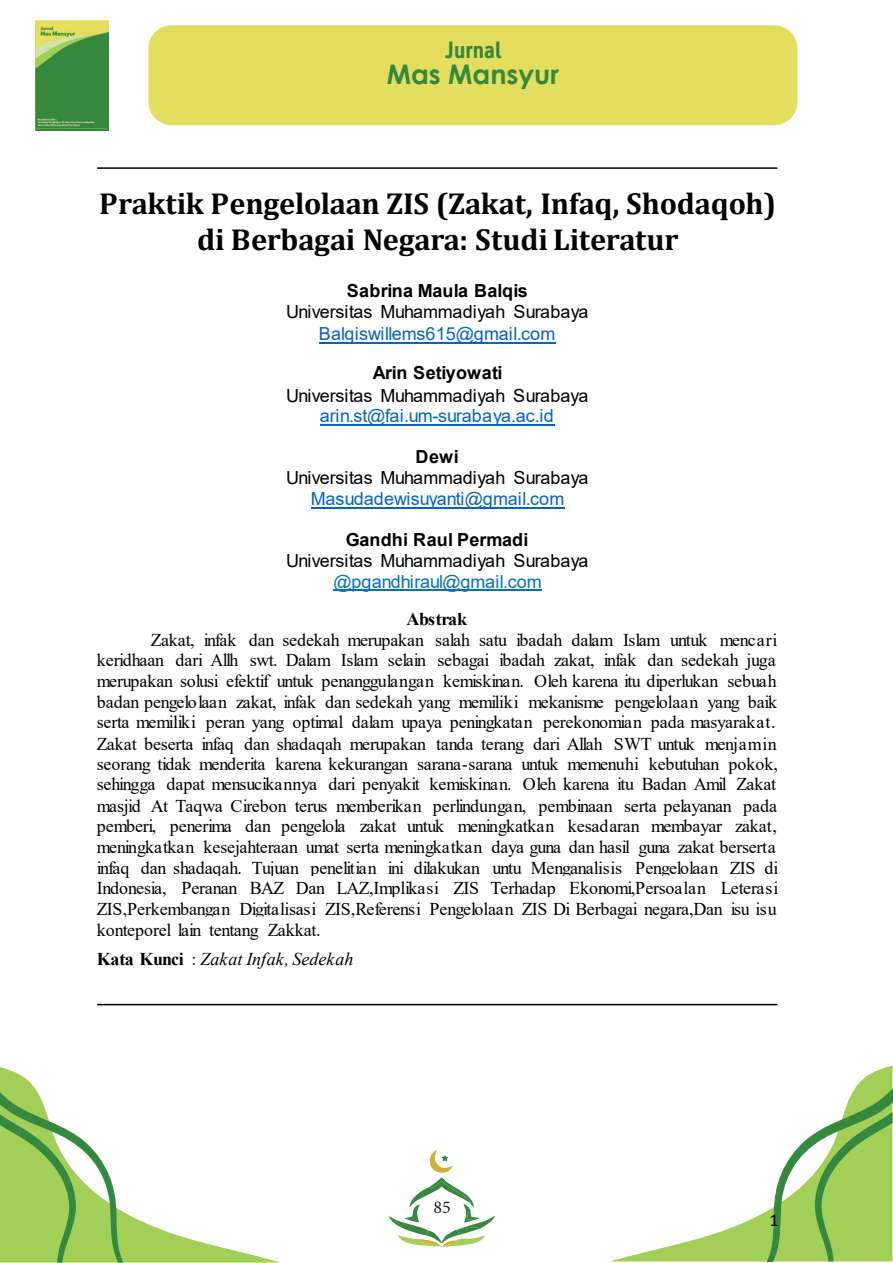
<style>
.page{position:relative;width:893px;height:1263px;background:#fff}
.page>*{position:absolute;margin:0;border:0;box-sizing:border-box;transform-origin:0 0}
.t1{font:700 30.45px/36px "Cambria";letter-spacing:-.01em;color:#000;text-align:center}
.t2{font:700 27px "Century Gothic";color:#36883f}
.t3{font:700 21px "Deansgate Condensed";color:#36883f}
.t4{font:18px "Times New Roman";letter-spacing:-.005em;color:#000}
.t5{font:18px/21.5px "Arial";color:#000;text-align:center}
.t6{font:18px "Arial";letter-spacing:.005em;color:#0563c1}
.t7{font:italic 18px "Times New Roman";color:#000}
.t8{font:700 18px "Times New Roman";letter-spacing:-.03em;color:#000}
.t9{font:18px "Minion Pro";color:#231f20}
.t10{font:18px "Calibri";color:#000}
.s1{font-weight:700}
.s2{color:#0563c1}
.s3{color:#0070c0}
.s4{font-weight:700;font-style:normal}
.s5{font-style:normal}
</style>
<div class="page">
<svg style="left:612px;top:1065px;width:280px;height:196px"></svg>
<svg style="left:767px;top:1088px;width:126px;height:174px"></svg>
<svg style="left:0;top:1067px;width:279px;height:195px"></svg>
<svg style="left:0;top:1090px;width:123px;height:172px"></svg>
<svg style="left:389px;top:1150px;width:106px;height:97px"></svg>
<div style="left:148px;top:25px;width:649px;height:100px;background:#e5dd5e;border-radius:23px"></div>
<img style="left:35px;top:21px;width:73px;height:109px">
<hr style="left:319px;top:342px;width:236px;height:1px;background:#0563c1">
<hr style="left:320px;top:424px;width:234px;height:1px;background:#0563c1">
<hr style="left:311px;top:508px;width:253px;height:1px;background:#0563c1">
<hr style="left:333px;top:590px;width:209px;height:1px;background:#0070c0">
<hr style="left:97px;top:1004px;width:680px;height:1px;background:#000">
<hr style="left:97px;top:167px;width:680px;height:2px;background:#000">
<p class="t3" style="left:445px;top:33px;width:58px">Jurnal</p>
<h2 class="t2" style="left:387px;top:54px;width:174px">Mas Mansyur</h2>
<p class="t1" style="left:99px;top:184px;width:678px">Praktik Pengelolaan ZIS (Zakat, Infaq, Shodaqoh) di Berbagai Negara: Studi Literatur</p>
<p class="t5" style="left:286px;top:280px;width:304px"><span class="s1">Sabrina Maula Balqis<br></span>Universitas Muhammadiyah Surabaya<br><span class="s2">Balqiswillems615@gmail.com</span></p>
<p class="t5" style="left:286px;top:362px;width:304px;line-height:22.5px"><span class="s1">Arin Setiyowati<br></span>Universitas Muhammadiyah Surabaya</p>
<p class="t6" style="left:320px;top:403px;width:235px">arin.st@fai.um-surabaya.ac.id</p>
<p class="t5" style="left:286px;top:445px;width:304px"><span class="s1">Dewi<br></span>Universitas Muhammadiyah Surabaya<br><span class="s2">Masudadewisuyanti@gmail.com</span></p>
<p class="t5" style="left:286px;top:529px;width:304px;line-height:20.9px"><span class="s1">Gandhi Raul Permadi<br></span>Universitas Muhammadiyah Surabaya <span class="s3">@pgandhiraul@gmail.com</span></p>
<p class="t8" style="left:407px;top:606px;width:62px">Abstrak</p>
<p class="t4" style="left:151px;top:627px;width:628px">Zakat, infak dan sedekah merupakan salah satu ibadah dalam Islam untuk mencari</p>
<p class="t4" style="left:97px;top:648px;width:680px">keridhaan dari Allh swt. Dalam Islam selain sebagai ibadah zakat, infak dan sedekah juga</p>
<p class="t4" style="left:97px;top:668px;width:681px">merupakan solusi efektif untuk penanggulangan kemiskinan. Oleh karena itu diperlukan sebuah</p>
<p class="t4" style="left:97px;top:689px;width:682px">badan pengelolaan zakat, infak dan sedekah yang memiliki mekanisme pengelolaan yang baik</p>
<p class="t4" style="left:97px;top:710px;width:680px">serta memiliki peran yang optimal dalam upaya peningkatan perekonomian pada masyarakat.</p>
<p class="t4" style="left:97px;top:731px;width:682px">Zakat beserta infaq dan shadaqah merupakan tanda terang dari Allah SWT untuk menjamin</p>
<p class="t4" style="left:97px;top:751px;width:683px">seorang tidak menderita karena kekurangan sarana-sarana untuk memenuhi kebutuhan pokok,</p>
<p class="t4" style="left:97px;top:771px;width:681px">sehingga dapat mensucikannya dari penyakit kemiskinan. Oleh karena itu Badan Amil Zakat</p>
<p class="t4" style="left:97px;top:793px;width:682px">masjid At Taqwa Cirebon terus memberikan perlindungan, pembinaan serta pelayanan pada</p>
<p class="t4" style="left:97px;top:813px;width:682px">pemberi, penerima dan pengelola zakat untuk meningkatkan kesadaran membayar zakat,</p>
<p class="t4" style="left:97px;top:834px;width:680px">meningkatkan kesejahteraan umat serta meningkatkan daya guna dan hasil guna zakat berserta</p>
<p class="t4" style="left:97px;top:855px;width:683px">infaq dan shadaqah. Tujuan penelitian ini dilakukan untu Menganalisis Pengelolaan ZIS di</p>
<p class="t4" style="left:97px;top:875px;width:683px">Indonesia, Peranan BAZ Dan LAZ,Implikasi ZIS Terhadap Ekonomi,Persoalan Leterasi</p>
<p class="t4" style="left:97px;top:896px;width:681px">ZIS,Perkembangan Digitalisasi ZIS,Referensi Pengelolaan ZIS Di Berbagai negara,Dan isu isu</p>
<p class="t4" style="left:97px;top:917px;width:225px">konteporel lain tentang Zakkat.</p>
<p class="t7" style="left:97px;top:946px;width:258px"><span class="s4">Kata Kunci</span> <span class="s5">:</span> Zakat Infak, Sedekah</p>
<p class="t9" style="left:434px;top:1195px;width:19px">85</p>
<p class="t10" style="left:769px;top:1207px;width:11px">1</p>
</div>
